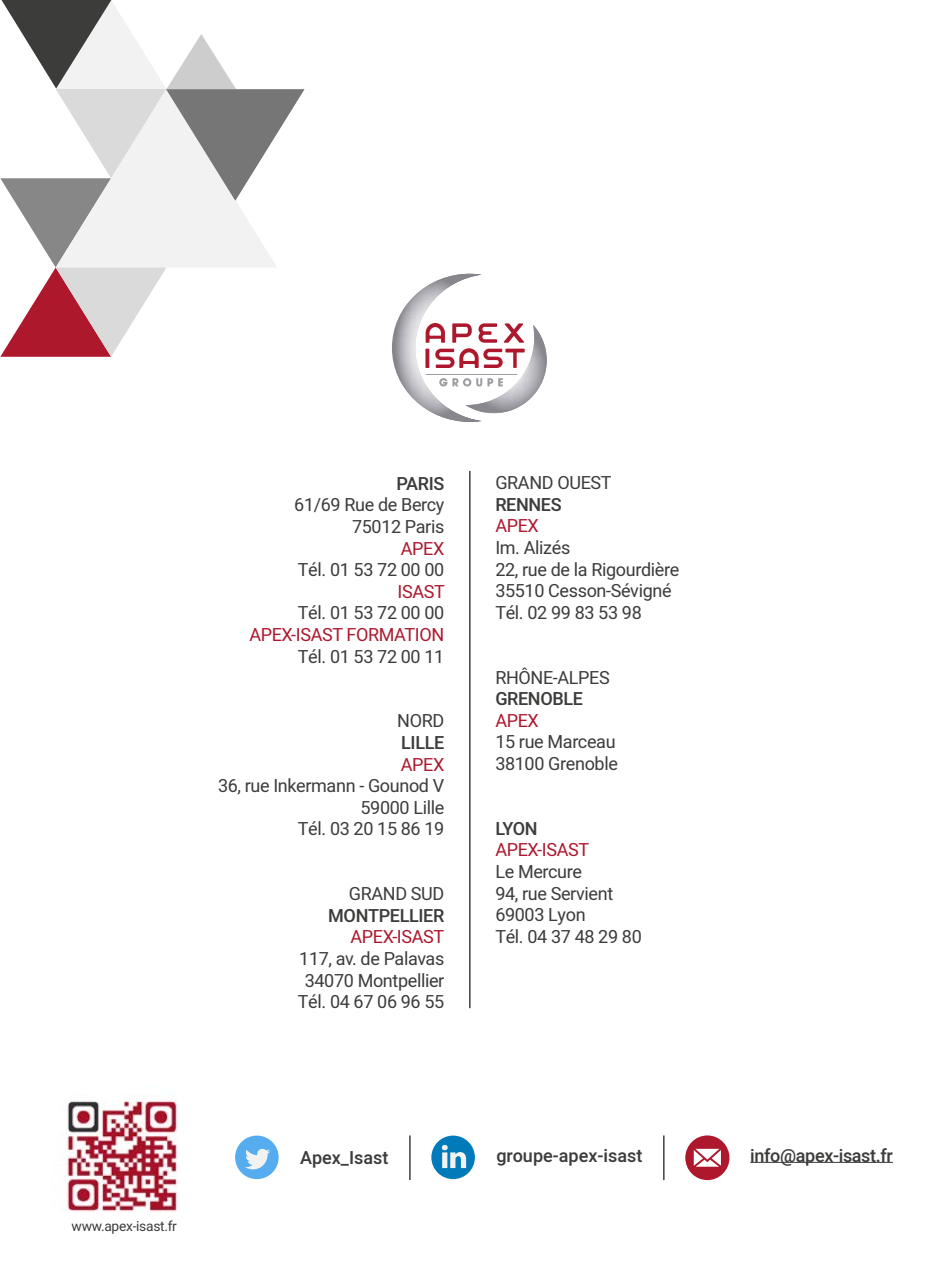
<style>
.page{position:relative;width:944px;height:1282px;background:#fff}
.page>*{position:absolute;margin:0;border:0;box-sizing:border-box;transform-origin:0 0}
.t1{font:18px/21.6px "Heebo";letter-spacing:-.02em;color:#3c3c3b}
.t2{font:18px "Heebo";letter-spacing:-.02em;color:#ac182d}
.t3{font:500 18px "Heebo";letter-spacing:-.02em;color:#3c3c3b}
.t4{font:500 18px "Heebo";color:#3c3c3b}
.t5{font:13.72px "Heebo";letter-spacing:-.02em;color:#3c3c3b}
</style>
<div class="page">
<div style="left:431px;top:1136px;width:44px;height:43px;background:#007ab9;border-radius:50%"></div>
<svg style="left:442px;top:1145px;width:24px;height:23px"></svg>
<div style="left:235px;top:1136px;width:44px;height:43px;background:#55acee;border-radius:50%"></div>
<svg style="left:245px;top:1149px;width:25px;height:20px"></svg>
<hr style="left:409px;top:1135px;width:1px;height:45px;background:#000">
<hr style="left:663px;top:1135px;width:1px;height:45px;background:#000">
<img style="left:67px;top:1100px;width:111px;height:112px">
<hr style="left:469px;top:471px;width:1px;height:537px;background:#000">
<svg style="left:0;top:0;width:305px;height:357px"></svg>
<img style="left:525px;top:325px;width:22px;height:78px">
<svg style="left:392px;top:274px;width:133px;height:148px"></svg>
<hr style="left:750px;top:1162px;width:143px;height:1px;background:#3c3c3b">
<svg style="left:685px;top:1135px;width:44px;height:45px"></svg>
<p class="t3" style="left:397px;top:471px;width:49px">PARIS</p>
<p class="t1" style="left:294px;top:494px;width:152px;text-align:right">61/69 Rue de Bercy<br>75012 Paris</p>
<p class="t2" style="left:401px;top:536px;width:45px">APEX</p>
<p class="t1" style="left:298px;top:559px;width:148px">Tél. 01 53 72 00 00</p>
<p class="t2" style="left:397px;top:579px;width:49px">ISAST</p>
<p class="t1" style="left:298px;top:602px;width:148px">Tél. 01 53 72 00 00</p>
<p class="t2" style="left:249px;top:622px;width:196px">APEX-ISAST FORMATION</p>
<p class="t1" style="left:298px;top:645px;width:148px">Tél. 01 53 72 00 11</p>
<p class="t1" style="left:397px;top:710px;width:49px">NORD</p>
<p class="t3" style="left:401px;top:730px;width:45px">LILLE</p>
<p class="t2" style="left:401px;top:752px;width:45px">APEX</p>
<p class="t1" style="left:218px;top:775px;width:228px;text-align:right">36, rue Inkermann - Gounod V<br>59000 Lille<br>Tél. 03 20 15 86 19</p>
<p class="t1" style="left:349px;top:883px;width:97px">GRAND SUD</p>
<p class="t3" style="left:328px;top:903px;width:118px">MONTPELLIER</p>
<p class="t2" style="left:350px;top:925px;width:95px">APEX-ISAST</p>
<p class="t1" style="left:298px;top:948px;width:148px;text-align:center">117, av. de Palavas<br>34070 Montpellier<br>Tél. 04 67 06 96 55</p>
<p class="t1" style="left:495px;top:472px;width:118px">GRAND OUEST</p>
<p class="t3" style="left:495px;top:492px;width:68px">RENNES</p>
<p class="t2" style="left:495px;top:513px;width:45px">APEX</p>
<p class="t1" style="left:495px;top:537px;width:186px">Im. Alizés<br>22, rue de la Rigourdière<br>35510 Cesson-Sévigné<br>Tél. 02 99 83 53 98</p>
<p class="t1" style="left:495px;top:666px;width:116px">RHÔNE-ALPES</p>
<p class="t3" style="left:495px;top:686px;width:89px">GRENOBLE</p>
<p class="t2" style="left:495px;top:708px;width:45px">APEX</p>
<p class="t1" style="left:495px;top:731px;width:124px">15 rue Marceau<br>38100 Grenoble</p>
<p class="t3" style="left:495px;top:816px;width:44px">LYON</p>
<p class="t2" style="left:495px;top:837px;width:95px">APEX-ISAST</p>
<p class="t1" style="left:495px;top:861px;width:148px">Le Mercure<br>94, rue Servient<br>69003 Lyon<br>Tél. 04 37 48 29 80</p>
<p class="t5" style="left:72px;top:1217px;width:107px">www.apex-isast.fr</p>
<p class="t4" style="left:300px;top:1145px;width:90px">Apex_Isast</p>
<p class="t4" style="left:496px;top:1143px;width:148px">groupe-apex-isast</p>
<p class="t3" style="left:750px;top:1143px;width:144px">info@apex-isast.fr</p>
</div>
